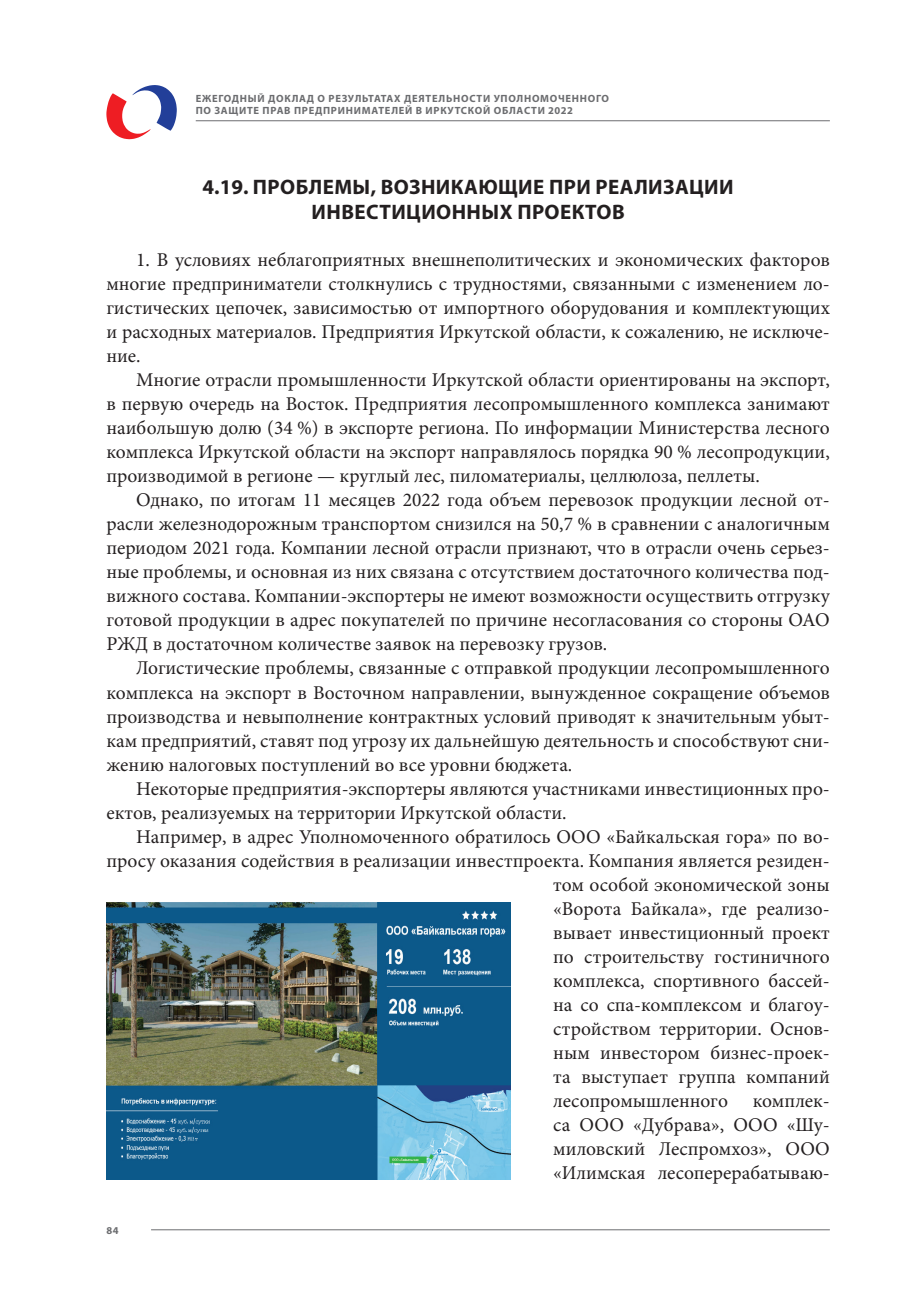
<style>
.page{position:relative;width:915px;height:1306px;background:#fff}
.page>*{position:absolute;margin:0;border:0;box-sizing:border-box;transform-origin:0 0}
.t1{font:700 21px/25.2px "Myriad Pro";letter-spacing:.02em;color:#231f20;text-align:center}
.t2{font:19.5px/24px "Minion Pro";color:#231f20;text-align:justify}
.t3{font:700 10.5px/12.6px "Myriad Pro";letter-spacing:.07em;color:#6c6d70}
</style>
<div class="page">
<svg style="left:106px;top:85px;width:71px;height:54px"></svg>
<hr style="left:196px;top:120px;width:633px;height:1px;background:#6c6d70">
<hr style="left:151px;top:1229px;width:678px;height:1px;background:#6c6d70">
<img style="left:106px;top:902px;width:404px;height:277px">
<p class="t3" style="left:196px;top:92px;width:415px">ЕЖЕГОДНЫЙ ДОКЛАД О РЕЗУЛЬТАТАХ ДЕЯТЕЛЬНОСТИ УПОЛНОМОЧЕННОГО<br>ПО ЗАЩИТЕ ПРАВ ПРЕДПРИНИМАТЕЛЕЙ В ИРКУТСКОЙ ОБЛАСТИ 2022</p>
<p class="t1" style="left:202px;top:174px;width:532px">4.19. ПРОБЛЕМЫ, ВОЗНИКАЮЩИЕ ПРИ РЕАЛИЗАЦИИ<br>ИНВЕСТИЦИОННЫХ ПРОЕКТОВ</p>
<p class="t2" style="left:106px;top:248px;width:724px;text-indent:30px">1. В условиях неблагоприятных внешнеполитических и экономических факторов многие предприниматели столкнулись с трудностями, связанными с изменением ло&shy;гистических цепочек, зависимостью от импортного оборудования и комплектующих и расходных материалов. Предприятия Иркутской области, к сожалению, не исключе&shy;ние.</p>
<p class="t2" style="left:106px;top:368px;width:724px;text-indent:30px">Многие отрасли промышленности Иркутской области ориентированы на экспорт, в первую очередь на Восток. Предприятия лесопромышленного комплекса занимают наибольшую долю (34 %) в экспорте региона. По информации Министерства лесного комплекса Иркутской области на экспорт направлялось порядка 90 % лесопродукции, производимой в регионе — круглый лес, пиломатериалы, целлюлоза, пеллеты.</p>
<p class="t2" style="left:106px;top:488px;width:724px;text-indent:30px">Однако, по итогам 11 месяцев 2022 года объем перевозок продукции лесной от&shy;расли железнодорожным транспортом снизился на 50,7 % в сравнении с аналогичным периодом 2021 года. Компании лесной отрасли признают, что в отрасли очень серьез&shy;ные проблемы, и основная из них связана с отсутствием достаточного количества под&shy;вижного состава. Компании-экспортеры не имеют возможности осуществить отгрузку готовой продукции в адрес покупателей по причине несогласования со стороны ОАО РЖД в достаточном количестве заявок на перевозку грузов.</p>
<p class="t2" style="left:106px;top:656px;width:724px;text-indent:30px">Логистические проблемы, связанные с отправкой продукции лесопромышленного комплекса на экспорт в Восточном направлении, вынужденное сокращение объемов производства и невыполнение контрактных условий приводят к значительным убыт&shy;кам предприятий, ставят под угрозу их дальнейшую деятельность и способствуют сни&shy;жению налоговых поступлений во все уровни бюджета.</p>
<p class="t2" style="left:106px;top:776px;width:724px;text-indent:30px">Некоторые предприятия-экспортеры являются участниками инвестиционных про&shy;ектов, реализуемых на территории Иркутской области.</p>
<p class="t2" style="left:136px;top:824px;width:695px">Например, в адрес Уполномоченного обратилось ООО «Байкальская гора» по во-</p>
<p class="t2" style="left:106px;top:848px;width:724px">просу оказания содействия в реализации инвестпроекта. Компания является резиден-</p>
<p class="t2" style="left:553px;top:872px;width:278px">том особой экономической зоны</p>
<p class="t2" style="left:553px;top:896px;width:278px">«Ворота Байкала», где реализо-</p>
<p class="t2" style="left:553px;top:920px;width:278px">вывает инвестиционный проект</p>
<p class="t2" style="left:553px;top:944px;width:278px">по строительству гостиничного</p>
<p class="t2" style="left:553px;top:968px;width:278px">комплекса, спортивного бассей-</p>
<p class="t2" style="left:553px;top:992px;width:278px">на со спа-комплексом и благоу-</p>
<p class="t2" style="left:553px;top:1016px;width:278px">стройством территории. Основ-</p>
<p class="t2" style="left:553px;top:1040px;width:278px">ным инвестором бизнес-проек-</p>
<p class="t2" style="left:553px;top:1064px;width:278px">та выступает группа компаний</p>
<p class="t2" style="left:553px;top:1088px;width:176px">лесопромышленного</p>
<p class="t2" style="left:553px;top:1088px;width:278px;text-indent:199px">комплек&shy;са ООО «Дубрава», ООО «Шу&shy;миловский Леспромхоз», ООО «Илимская лесоперерабатываю-</p>
<p class="t3" style="left:106px;top:1223px;width:14px">84</p>
</div>
